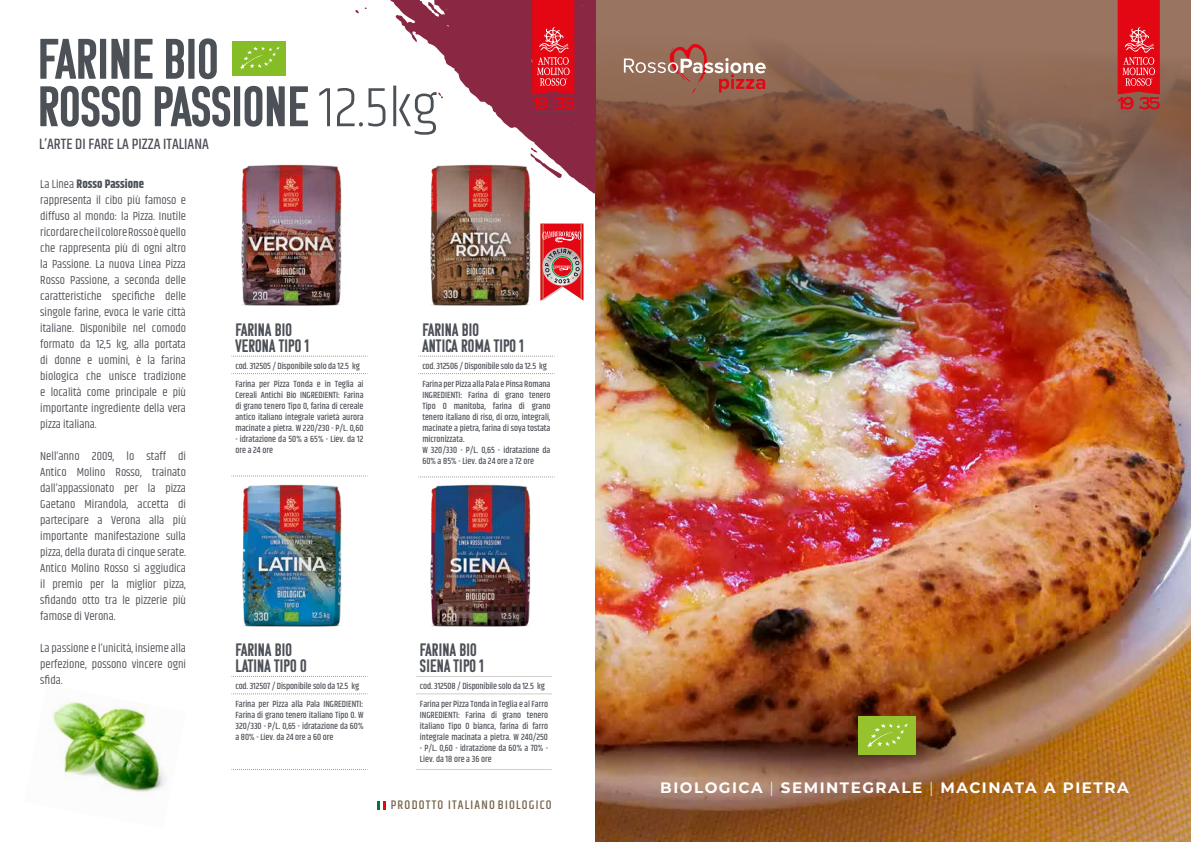
<style>
.page{position:relative;width:1191px;height:842px;background:#fff}
.page>*{position:absolute;margin:0;border:0;box-sizing:border-box;transform-origin:0 0}
.t1{font:57px/47.5px "Komu B";color:#4c5057}
.t2{font:18px/16px "Komu B";letter-spacing:.01em;color:#4c5057}
.t3{font:700 15.1px "Montserrat";letter-spacing:.1em;color:#fff}
.t4{font:500 15px "Khand";color:#4c5057}
.t5{font:500 12.5px "Khand";letter-spacing:.1em;color:#726048}
.t6{font:12px/16px "Khand";color:#4c5057;text-align:justify}
.t7{font:500 9px/11px "Khand";color:#4c5057}
.s1{font-family:"Khand";font-weight:300}
.s2{font-weight:700}
.s3{font-weight:300}
</style>
<div class="page">
<img style="left:595px;top:468px;width:596px;height:373px">
<img style="left:595px;top:0;width:596px;height:468px">
<div style="left:858px;top:716px;width:58px;height:39px;background:#95c22d"></div>
<svg style="left:867px;top:723px;width:41px;height:25px"></svg>
<svg style="left:357px;top:0;width:238px;height:301px"></svg>
<svg style="left:438px;top:92px;width:5px;height:6px"></svg>
<svg style="left:355px;top:7px;width:12px;height:6px"></svg>
<svg style="left:529px;top:148px;width:33px;height:30px"></svg>
<div style="left:232px;top:41px;width:54px;height:35px;background:#86bc25"></div>
<svg style="left:240px;top:46px;width:40px;height:24px"></svg>
<svg style="left:532px;top:0;width:42px;height:113px;background:#d91f2d"></svg>
<svg style="left:231px;top:676px;width:137px;height:1px"></svg>
<svg style="left:231px;top:694px;width:137px;height:1px"></svg>
<svg style="left:231px;top:769px;width:137px;height:1px"></svg>
<svg style="left:416px;top:676px;width:136px;height:1px"></svg>
<svg style="left:416px;top:694px;width:136px;height:1px"></svg>
<svg style="left:416px;top:769px;width:136px;height:1px"></svg>
<svg style="left:231px;top:356px;width:137px;height:1px"></svg>
<svg style="left:231px;top:373px;width:137px;height:1px"></svg>
<svg style="left:231px;top:476px;width:137px;height:1px"></svg>
<svg style="left:418px;top:356px;width:137px;height:1px"></svg>
<svg style="left:418px;top:373px;width:137px;height:1px"></svg>
<svg style="left:418px;top:477px;width:137px;height:1px"></svg>
<img style="left:423px;top:164px;width:108px;height:142px">
<img style="left:242px;top:485px;width:100px;height:142px">
<img style="left:430px;top:485px;width:101px;height:142px">
<svg style="left:1117px;top:0;width:42px;height:113px;background:#d8272f"></svg>
<img style="left:241px;top:164px;width:101px;height:142px">
<svg style="left:624px;top:44px;width:141px;height:51px;background:#a57363"></svg>
<svg style="left:377px;top:801px;width:9px;height:8px"></svg>
<img style="left:52px;top:699px;width:114px;height:93px">
<svg style="left:540px;top:224px;width:43px;height:77px;background:#d36063"></svg>
<h1 class="t1" style="left:38px;top:35px;width:402px">FAriNE BIO<br>ROSSO PASSIONE <span class="s1">12.5kg</span></h1>
<h3 class="t4" style="left:39px;top:134px;width:171px">L’ARTE DI FARE LA PIZZA ITALIANA</h3>
<p class="t6" style="left:40px;top:177px;width:147px;text-align:left">La Linea <span class="s2">Rosso Passione </span>rappresenta il cibo più famoso e diffuso al mondo: la Pizza. Inutile ricordare che il colore Rosso è quello che rappresenta più di ogni altro la Passione. La nuova Linea Pizza<br>Rosso Passione, a seconda delle caratteristiche specifiche delle singole farine, evoca le varie città italiane. Disponibile nel comodo formato da 12,5 kg, alla portata di donne e uomini, è la farina biologica che unisce tradizione e località come principale e più importante ingrediente della vera pizza italiana.</p>
<p class="t6" style="left:40px;top:449px;width:147px">Nell’anno 2009, lo staff di Antico Molino Rosso, trainato dall’appassionato per la pizza Gaetano Mirandola, accetta di partecipare a Verona alla più importante manifestazione sulla pizza, della durata di cinque serate.<br>Antico Molino Rosso si aggiudica il premio per la miglior pizza, sfidando otto tra le pizzerie più famose di Verona.</p>
<h3 class="t6" style="left:40px;top:641px;width:147px">La passione e l’unicità, insieme alla perfezione, possono vincere ogni sfida.</h3>
<h2 class="t2" style="left:235px;top:322px;width:75px">FARINA BIO<br>VERONA TIPO 1</h2>
<p class="t7" style="left:235px;top:357px;width:130px;line-height:18.5px">cod. 312505 / Disponibile solo da 12.5 kg<br>Farina per Pizza Tonda e in Teglia ai</p>
<p class="t7" style="left:235px;top:390px;width:130px;text-align:justify">Cereali Antichi Bio INGREDIENTI: Farina di grano tenero Tipo 0, farina di cereale antico italiano integrale varietà aurora macinate a pietra. W 220/230 - P/L. 0,60</p>
<p class="t7" style="left:235px;top:434px;width:130px">- idratazione da 50% a 65% - Liev. da 12 ore a 24 ore</p>
<h2 class="t2" style="left:422px;top:322px;width:103px">FARINA BIO<br>ANTICA ROMA TIPO 1</h2>
<p class="t7" style="left:422px;top:357px;width:130px;line-height:18.5px">cod. 312506 / Disponibile solo da 12.5 kg<br>Farina per Pizza alla Pala e Pinsa Romana</p>
<p class="t7" style="left:422px;top:390px;width:130px">INGREDIENTI: Farina di grano tenero Tipo 0 manitoba, farina di grano tenero italiano di riso, di orzo, integrali, macinate a pietra, farina di soya tostata micronizzata.<br>W 320/330 - P/L. 0,65 - idratazione da 60% a 85% - Liev. da 24 ore a 72 ore</p>
<h2 class="t2" style="left:235px;top:642px;width:73px">FARINA BIO<br>LATINA TIPO 0</h2>
<p class="t7" style="left:235px;top:677px;width:130px;line-height:18.4px">cod. 312507 / Disponibile solo da 12.5 kg<br>Farina per Pizza alla Pala INGREDIENTI:</p>
<p class="t7" style="left:235px;top:710px;width:130px;text-align:justify">Farina di grano tenero italiano Tipo 0. W 320/330 - P/L. 0,65 - idratazione da 60% a 80% - Liev. da 24 ore a 60 ore</p>
<h2 class="t2" style="left:420px;top:642px;width:65px">FARINA BIO<br>SIENA TIPO 1</h2>
<p class="t7" style="left:420px;top:677px;width:130px;line-height:18.4px">cod. 312508 / Disponibile solo da 12.5 kg<br>Farina per Pizza Tonda in Teglia e al Farro</p>
<p class="t7" style="left:420px;top:710px;width:130px;text-align:justify">INGREDIENTI: Farina di grano tenero italiano Tipo 0 bianca, farina di farro integrale macinata a pietra. W 240/250</p>
<p class="t7" style="left:420px;top:743px;width:130px">- P/L. 0,60 - idratazione da 60% a 70% -<br>Liev. da 18 ore a 36 ore</p>
<h3 class="t5" style="left:391px;top:797px;width:162px">PRODOTTO ITALIANO BIOLOGICO</h3>
<h3 class="t3" style="left:660px;top:777px;width:470px">BIOLOGICA <span class="s3">|</span> SEMINTEGRALE <span class="s3">|</span> MACINATA A PIETRA</h3>
</div>
